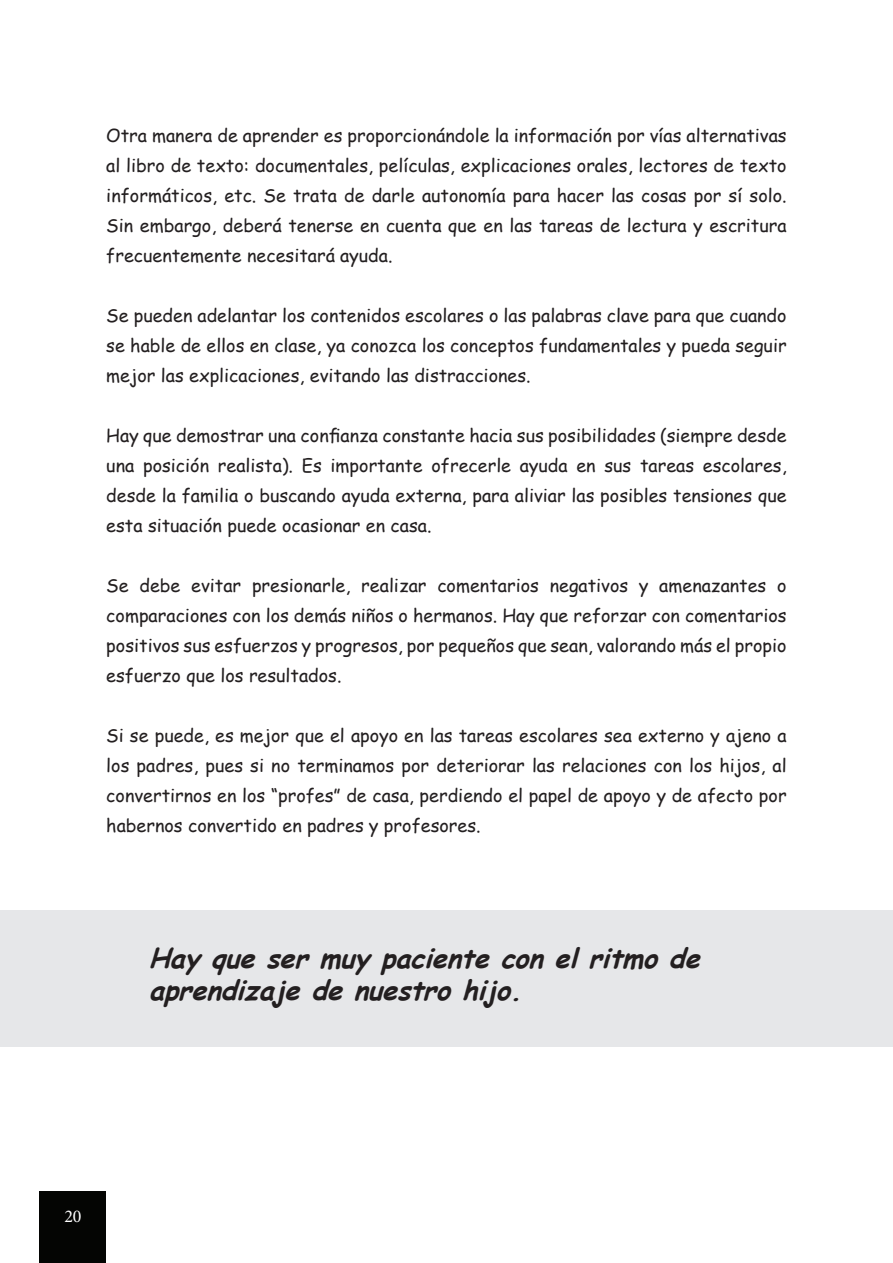
<style>
.page{position:relative;width:893px;height:1263px;background:#fff}
.page>*{position:absolute;margin:0;border:0;box-sizing:border-box;transform-origin:0 0}
.t1{font:italic 700 27px/32.4px "Comic Sans MS";color:#231f20}
.t2{font:18px/30px "Comic Sans MS";color:#231f20;text-align:justify}
.t3{font:18px "Minion Pro";color:#fff}
</style>
<div class="page">
<div style="left:40px;top:1191px;width:66px;height:72px;background:#040503"></div>
<div style="left:0;top:910px;width:893px;height:137px;background:#e6e7e9"></div>
<p class="t2" style="left:106px;top:120px;width:682px">Otra manera de aprender es proporcionándole la información por vías alternativas al libro de texto: documentales, películas, explicaciones orales, lectores de texto informáticos, etc. Se trata de darle autonomía para hacer las cosas por sí solo.<br>Sin embargo, deberá tenerse en cuenta que en las tareas de lectura y escritura frecuentemente necesitará ayuda.</p>
<p class="t2" style="left:106px;top:300px;width:682px">Se pueden adelantar los contenidos escolares o las palabras clave para que cuando se hable de ellos en clase, ya conozca los conceptos fundamentales y pueda seguir mejor las explicaciones, evitando las distracciones.</p>
<p class="t2" style="left:106px;top:420px;width:682px">Hay que demostrar una confianza constante hacia sus posibilidades (siempre desde una posición realista). Es importante ofrecerle ayuda en sus tareas escolares, desde la familia o buscando ayuda externa, para aliviar las posibles tensiones que esta situación puede ocasionar en casa.</p>
<p class="t2" style="left:106px;top:570px;width:682px">Se debe evitar presionarle, realizar comentarios negativos y amenazantes o comparaciones con los demás niños o hermanos. Hay que reforzar con comentarios positivos sus esfuerzos y progresos, por pequeños que sean, valorando más el propio esfuerzo que los resultados.</p>
<p class="t2" style="left:106px;top:720px;width:682px">Si se puede, es mejor que el apoyo en las tareas escolares sea externo y ajeno a los padres, pues si no terminamos por deteriorar las relaciones con los hijos, al convertirnos en los “profes” de casa, perdiendo el papel de apoyo y de afecto por habernos convertido en padres y profesores.</p>
<h1 class="t1" style="left:149px;top:944px;width:560px">Hay que ser muy paciente con el ritmo de aprendizaje de nuestro hijo.</h1>
<p class="t3" style="left:64px;top:1205px;width:19px">20</p>
</div>
